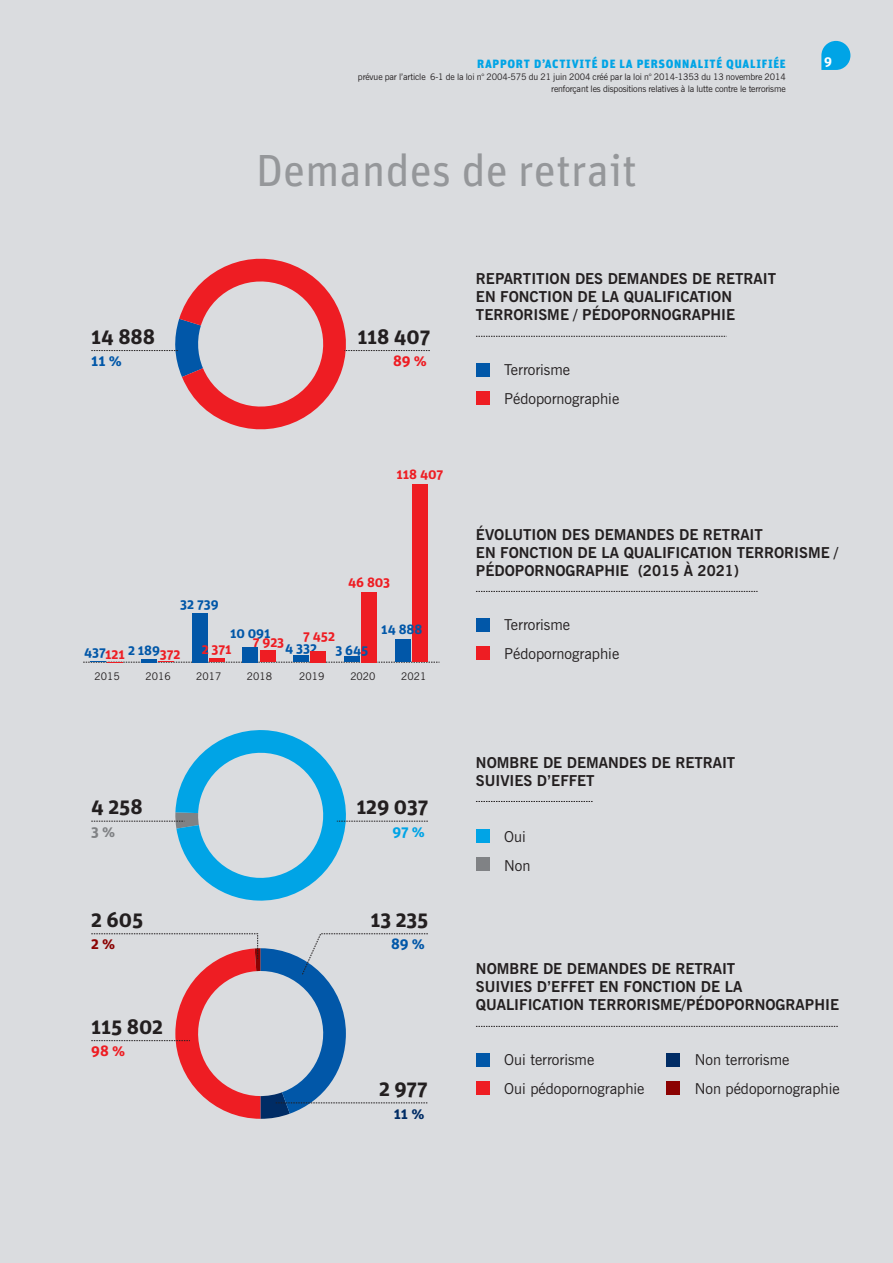
<style>
.page{position:relative;width:893px;height:1263px;background:#dadcdf}
.page>*{position:absolute;margin:0;border:0;box-sizing:border-box;transform-origin:0 0}
.t1{font:45px "Unit";color:#95979a}
.t2{font:700 21px "Unit";letter-spacing:-.005em;color:#231f20}
.t3{font:700 15px/18px "News Gothic BT";color:#231f20}
.t4{font:15px/28.8px "News Gothic BT";color:#231f20}
.t5{font:700 15px "Unit";color:#0157a8}
.t6{font:700 15px "Unit";color:#ee1d23}
.t7{font:700 15px "Unit";color:#00a4e6}
.t8{font:700 15px "Unit";color:#002c65}
.t9{font:700 15px "Unit";color:#808285}
.t10{font:700 15px "Unit";color:#8b0202}
.t11{font:700 13.5px "Unit";letter-spacing:-.005em;color:#0157a8}
.t12{font:700 13.5px "Unit";letter-spacing:-.005em;color:#ee1d23}
.t13{font:700 13.5px "Unit";color:#fff}
.t14{font:900 12px "Unit";letter-spacing:.055em;color:#00a4e6}
.t15{font:10.5px "News Gothic BT";color:#231f20}
.t16{font:9px/12px "News Gothic BT";letter-spacing:-.015em;color:#231f20;text-align:right}
</style>
<div class="page">
<svg style="left:91px;top:258px;width:339px;height:172px"></svg>
<svg style="left:476px;top:336px;width:251px;height:1px"></svg>
<div style="left:476px;top:363px;width:13px;height:13px;background:#0157a8"></div>
<div style="left:476px;top:391px;width:13px;height:13px;background:#ee1d23"></div>
<svg style="left:476px;top:591px;width:281px;height:1px"></svg>
<div style="left:476px;top:618px;width:13px;height:13px;background:#0157a8"></div>
<div style="left:476px;top:646px;width:13px;height:13px;background:#ee1d23"></div>
<svg style="left:476px;top:801px;width:117px;height:1px"></svg>
<div style="left:476px;top:830px;width:13px;height:13px;background:#00a4e6"></div>
<div style="left:476px;top:858px;width:13px;height:13px;background:#808285"></div>
<svg style="left:476px;top:1026px;width:362px;height:1px"></svg>
<div style="left:476px;top:1053px;width:13px;height:13px;background:#0157a8"></div>
<div style="left:476px;top:1081px;width:13px;height:13px;background:#ee1d23"></div>
<div style="left:667px;top:1053px;width:13px;height:13px;background:#002c65"></div>
<div style="left:667px;top:1081px;width:13px;height:13px;background:#8b0202"></div>
<svg style="left:91px;top:730px;width:337px;height:171px"></svg>
<svg style="left:91px;top:933px;width:337px;height:186px"></svg>
<svg style="left:83px;top:661px;width:356px;height:2px"></svg>
<hr style="left:141px;top:659px;width:15px;height:3px;background:#0157a8">
<hr style="left:209px;top:659px;width:16px;height:3px;background:#ee1d23">
<div style="left:293px;top:656px;width:16px;height:6px;background:#0157a8"></div>
<div style="left:344px;top:657px;width:16px;height:5px;background:#0157a8"></div>
<div style="left:412px;top:484px;width:16px;height:178px;background:#ee1d23"></div>
<div style="left:395px;top:640px;width:15px;height:22px;background:#0157a8"></div>
<div style="left:192px;top:613px;width:15px;height:49px;background:#0157a8"></div>
<div style="left:260px;top:650px;width:15px;height:12px;background:#ee1d23"></div>
<div style="left:243px;top:647px;width:15px;height:15px;background:#0157a8"></div>
<div style="left:311px;top:651px;width:15px;height:11px;background:#ee1d23"></div>
<div style="left:361px;top:592px;width:16px;height:70px;background:#ee1d23"></div>
<svg style="left:821px;top:41px;width:29px;height:29px"></svg>
<p class="t14" style="left:477px;top:57px;width:310px">RAPPORT D’ACTIVITÉ DE LA PERSONNALITÉ QUALIFIÉE</p>
<p class="t13" style="left:824px;top:53px;width:9px">9</p>
<p class="t16" style="left:358px;top:71px;width:429px">prévue par l’article 6-1 de la loi n° 2004-575 du 21 juin 2004 créé par la loi n° 2014-1353 du 13 novembre 2014 renforçant les dispositions relatives à la lutte contre le terrorisme</p>
<h1 class="t1" style="left:256px;top:144px;width:383px">Demandes de retrait</h1>
<h2 class="t2" style="left:91px;top:323px;width:65px">14 888</h2>
<p class="t5" style="left:91px;top:352px;width:32px">11 %</p>
<p class="t11" style="left:180px;top:595px;width:40px">32 739</p>
<h2 class="t2" style="left:357px;top:323px;width:75px">118 407</h2>
<p class="t6" style="left:393px;top:352px;width:35px">89 %</p>
<p class="t12" style="left:397px;top:466px;width:48px">118 407</p>
<p class="t12" style="left:348px;top:574px;width:44px">46 803</p>
<p class="t11" style="left:84px;top:643px;width:23px">437</p>
<p class="t11" style="left:128px;top:642px;width:33px">2 189</p>
<p class="t12" style="left:105px;top:646px;width:21px">121</p>
<p class="t12" style="left:160px;top:646px;width:22px">372</p>
<p class="t11" style="left:230px;top:624px;width:42px">10 091</p>
<p class="t12" style="left:303px;top:628px;width:33px">7 452</p>
<p class="t12" style="left:253px;top:634px;width:33px">7 923</p>
<p class="t11" style="left:285px;top:640px;width:33px">4 332</p>
<p class="t12" style="left:202px;top:640px;width:31px">2 371</p>
<p class="t11" style="left:335px;top:642px;width:35px">3 645</p>
<p class="t11" style="left:381px;top:621px;width:42px">14 888</p>
<p class="t15" style="left:95px;top:670px;width:27px">2015</p>
<p class="t15" style="left:146px;top:670px;width:27px">2016</p>
<p class="t15" style="left:196px;top:670px;width:27px">2017</p>
<p class="t15" style="left:247px;top:670px;width:27px">2018</p>
<p class="t15" style="left:299px;top:670px;width:27px">2019</p>
<p class="t15" style="left:350px;top:670px;width:27px">2020</p>
<p class="t15" style="left:401px;top:670px;width:27px">2021</p>
<h2 class="t2" style="left:91px;top:794px;width:53px">4 258</h2>
<p class="t9" style="left:91px;top:822px;width:26px">3 %</p>
<h2 class="t2" style="left:91px;top:906px;width:53px">2 605</h2>
<p class="t10" style="left:91px;top:935px;width:26px">2 %</p>
<h2 class="t2" style="left:91px;top:1013px;width:73px">115 802</h2>
<p class="t6" style="left:91px;top:1042px;width:35px">98 %</p>
<h2 class="t2" style="left:356px;top:794px;width:74px">129 037</h2>
<p class="t7" style="left:392px;top:822px;width:34px">97 %</p>
<h2 class="t2" style="left:370px;top:906px;width:59px">13 235</h2>
<p class="t5" style="left:391px;top:935px;width:35px">89 %</p>
<h2 class="t2" style="left:379px;top:1076px;width:50px">2 977</h2>
<p class="t8" style="left:394px;top:1104px;width:32px">11 %</p>
<p class="t3" style="left:476px;top:270px;width:302px">REPARTITION DES DEMANDES DE RETRAIT<br>EN FONCTION DE LA QUALIFICATION<br>TERRORISME / PÉDOPORNOGRAPHIE</p>
<p class="t4" style="left:504px;top:355px;width:116px">Terrorisme<br>Pédopornographie</p>
<p class="t3" style="left:476px;top:525px;width:364px">ÉVOLUTION DES DEMANDES DE RETRAIT<br>EN FONCTION DE LA QUALIFICATION TERRORISME /<br>PÉDOPORNOGRAPHIE (2015 À 2021)</p>
<p class="t4" style="left:504px;top:611px;width:116px">Terrorisme<br>Pédopornographie</p>
<p class="t3" style="left:476px;top:754px;width:261px">NOMBRE DE DEMANDES DE RETRAIT<br>SUIVIES D’EFFET</p>
<p class="t4" style="left:504px;top:822px;width:28px">Oui<br>Non</p>
<p class="t3" style="left:476px;top:960px;width:365px">NOMBRE DE DEMANDES DE RETRAIT<br>SUIVIES D’EFFET EN FONCTION DE LA<br>QUALIFICATION TERRORISME/PÉDOPORNOGRAPHIE</p>
<p class="t4" style="left:504px;top:1045px;width:142px">Oui terrorisme<br>Oui pédopornographie</p>
<p class="t4" style="left:695px;top:1045px;width:146px">Non terrorisme<br>Non pédopornographie</p>
</div>
